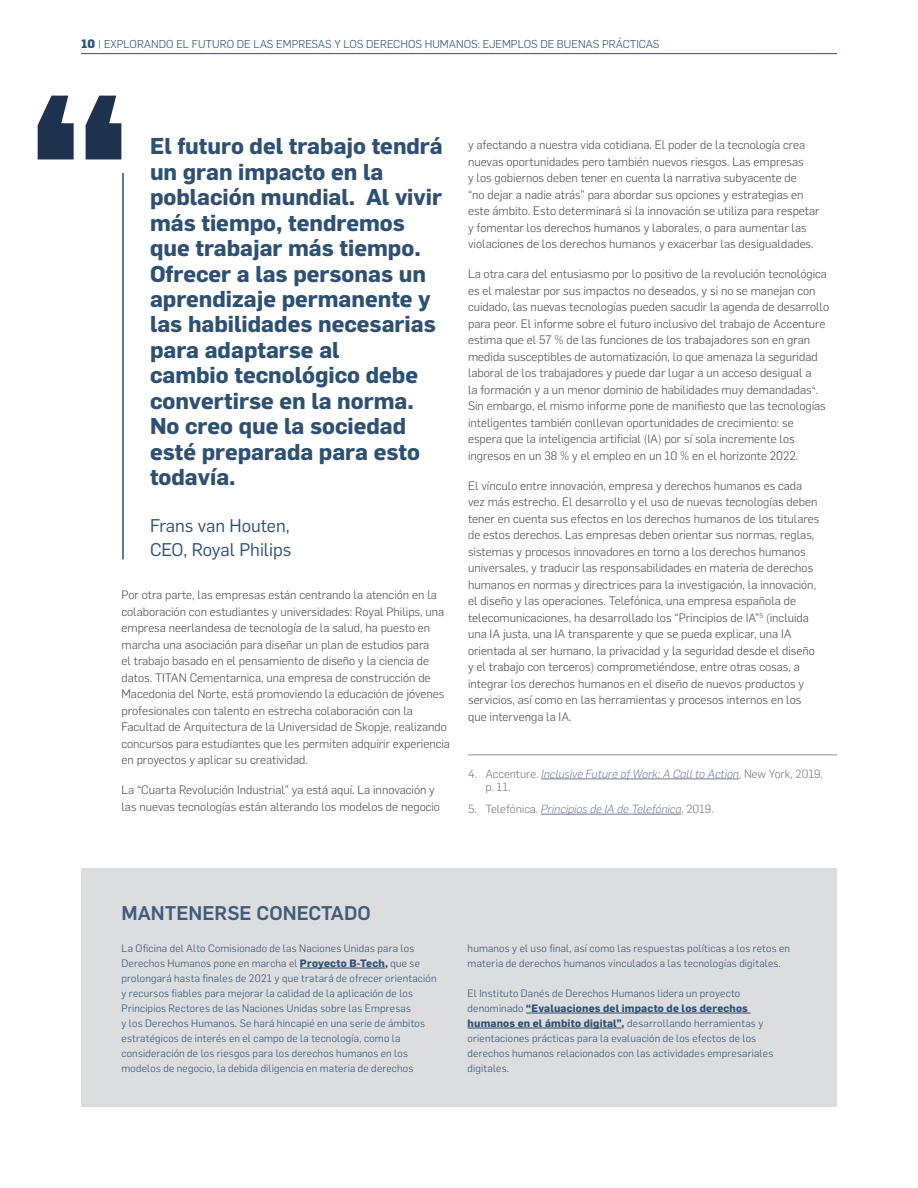
<style>
.page{position:relative;width:918px;height:1188px;background:#fff}
.page>*{position:absolute;margin:0;border:0;box-sizing:border-box;transform-origin:0 0}
.t1{font:700 213px "Flama";color:#1e3250}
.t2{font:700 22.5px/25.5px "Flama";color:#2e5073}
.t3{font:500 19.5px "Flama";color:#425a7c}
.t4{font:18px/24px "Flama";color:#2e5073}
.t5{font:300 12px/16.5px "Flama";color:#4d4d4f}
.t6{font:italic 300 11.7px/13px "Flama";color:#6e7995}
.t7{font:300 11.25px "Flama";color:#2e5073}
.t8{font:300 10.5px/15px "Flama";letter-spacing:.02em;color:#2e5073}
.s1{font-weight:800;font-size:12px}
.s2{font-style:normal;color:#77787b}
.s3{color:#77787b}
.s4{font-weight:700}
</style>
<div class="page">
<hr style="left:81px;top:53px;width:756px;height:1px;background:#2e5073">
<div style="left:81px;top:868px;width:756px;height:239px;background:#dcddde"></div>
<hr style="left:541px;top:779px;width:198px;height:1px;background:#6e7995">
<hr style="left:541px;top:814px;width:140px;height:1px;background:#6e7995">
<hr style="left:300px;top:968px;width:85px;height:1px;background:#2e5073">
<hr style="left:122px;top:173px;width:2px;height:386px;background:#2e5073">
<hr style="left:526px;top:1013px;width:225px;height:1px;background:#2e5073">
<hr style="left:468px;top:1028px;width:154px;height:1px;background:#2e5073">
<hr style="left:468px;top:754px;width:369px;height:1px;background:#939598">
<p class="t7" style="left:81px;top:36px;width:580px"><span class="s1">10</span> | EXPLORANDO EL FUTURO DE LAS EMPRESAS Y LOS DERECHOS HUMANOS: EJEMPLOS DE BUENAS PRÁCTICAS</p>
<h1 class="t1" style="left:24px;top:44px;width:112px">“</h1>
<p class="t2" style="left:150px;top:133px;width:294px">El futuro del trabajo tendrá un gran impacto en la población mundial. Al vivir más tiempo, tendremos que trabajar más tiempo.<br>Ofrecer a las personas un aprendizaje permanente y las habilidades necesarias para adaptarse al<br>cambio tecnológico debe convertirse en la norma.<br>No creo que la sociedad esté preparada para esto todavía.</p>
<h3 class="t4" style="left:150px;top:513px;width:143px">Frans van Houten,<br>CEO, Royal Philips</h3>
<p class="t5" style="left:122px;top:586px;width:330px">Por otra parte, las empresas están centrando la atención en la colaboración con estudiantes y universidades: Royal Philips, una empresa neerlandesa de tecnología de la salud, ha puesto en marcha una asociación para diseñar un plan de estudios para<br>el trabajo basado en el pensamiento de diseño y la ciencia de datos. TITAN Cementarnica, una empresa de construcción de Macedonia del Norte, está promoviendo la educación de jóvenes profesionales con talento en estrecha colaboración con la Facultad de Arquitectura de la Universidad de Skopje, realizando concursos para estudiantes que les permiten adquirir experiencia en proyectos y aplicar su creatividad.</p>
<p class="t5" style="left:122px;top:781px;width:320px">La “Cuarta Revolución Industrial” ya está aquí. La innovación y las nuevas tecnologías están alterando los modelos de negocio</p>
<p class="t5" style="left:468px;top:136px;width:353px">y afectando a nuestra vida cotidiana. El poder de la tecnología crea nuevas oportunidades pero también nuevos riesgos. Las empresas<br>y los gobiernos deben tener en cuenta la narrativa subyacente de<br>“no dejar a nadie atrás” para abordar sus opciones y estrategias en este ámbito. Esto determinará si la innovación se utiliza para respetar y fomentar los derechos humanos y laborales, o para aumentar las violaciones de los derechos humanos y exacerbar las desigualdades.</p>
<p class="t5" style="left:468px;top:265px;width:363px">La otra cara del entusiasmo por lo positivo de la revolución tecnológica es el malestar por sus impactos no deseados, y si no se manejan con cuidado, las nuevas tecnologías pueden sacudir la agenda de desarrollo para peor. El informe sobre el futuro inclusivo del trabajo de Accenture estima que el 57 % de las funciones de los trabajadores son en gran medida susceptibles de automatización, lo que amenaza la seguridad laboral de los trabajadores y puede dar lugar a un acceso desigual a<br>la formación y a un menor dominio de habilidades muy demandadas<sup>4</sup>.<br>Sin embargo, el mismo informe pone de manifiesto que las tecnologías inteligentes también conllevan oportunidades de crecimiento: se espera que la inteligencia artificial (IA) por sí sola incremente los ingresos en un 38 % y el empleo en un 10 % en el horizonte 2022.</p>
<p class="t5" style="left:468px;top:477px;width:353px">El vínculo entre innovación, empresa y derechos humanos es cada vez más estrecho. El desarrollo y el uso de nuevas tecnologías deben tener en cuenta sus efectos en los derechos humanos de los titulares de estos derechos. Las empresas deben orientar sus normas, reglas, sistemas y procesos innovadores en torno a los derechos humanos universales, y traducir las responsabilidades en materia de derechos humanos en normas y directrices para la investigación, la innovación, el diseño y las operaciones. Telefónica, una empresa española de telecomunicaciones, ha desarrollado los “Principios de IA”<sup>5</sup> (incluida una IA justa, una IA transparente y que se pueda explicar, una IA orientada al ser humano, la privacidad y la seguridad desde el diseño y el trabajo con terceros) comprometiéndose, entre otras cosas, a integrar los derechos humanos en el diseño de nuevos productos y servicios, así como en las herramientas y procesos internos en los que intervenga la IA.</p>
<p class="t6" style="left:485px;top:766px;width:339px;text-indent:-17px"><span class="s2">4. Accenture.</span> Inclusive Future of Work: A Call to Action<span class="s3">,</span> <span class="s2">New York, 2019, p. 11.</span></p>
<p class="t6" style="left:468px;top:802px;width:247px"><span class="s2">5. Telefónica.</span> Principios de IA de Telefónica<span class="s3">,</span> <span class="s2">2019.</span></p>
<h3 class="t3" style="left:122px;top:899px;width:251px">MANTENERSE CONECTADO</h3>
<p class="t8" style="left:122px;top:940px;width:317px">La Oficina del Alto Comisionado de las Naciones Unidas para los Derechos Humanos pone en marcha el <span class="s4">Proyecto B-Tech,</span> que se prolongará hasta finales de 2021 y que tratará de ofrecer orientación y recursos fiables para mejorar la calidad de la aplicación de los Principios Rectores de las Naciones Unidas sobre las Empresas<br>y los Derechos Humanos. Se hará hincapié en una serie de ámbitos estratégicos de interés en el campo de la tecnología, como la consideración de los riesgos para los derechos humanos en los modelos de negocio, la debida diligencia en materia de derechos</p>
<p class="t8" style="left:468px;top:940px;width:324px">humanos y el uso final, así como las respuestas políticas a los retos en materia de derechos humanos vinculados a las tecnologías digitales.</p>
<p class="t8" style="left:468px;top:985px;width:307px">El Instituto Danés de Derechos Humanos lidera un proyecto denominado <span class="s4">“Evaluaciones del impacto de los derechos humanos en el ámbito digital”,</span> desarrollando herramientas y orientaciones prácticas para la evaluación de los efectos de los derechos humanos relacionados con las actividades empresariales digitales.</p>
</div>
